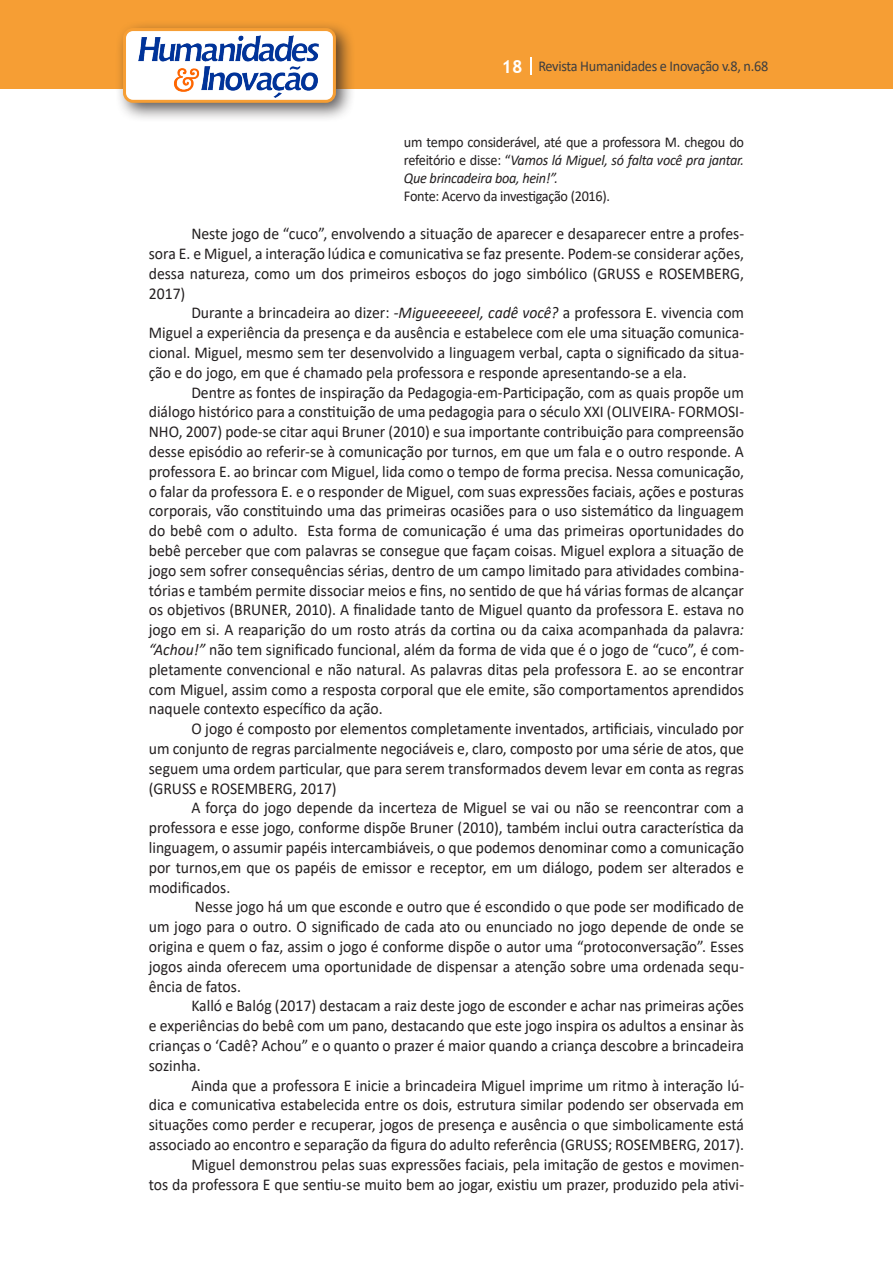
<style>
.page{position:relative;width:893px;height:1263px;background:#fff}
.page>*{position:absolute;margin:0;border:0;box-sizing:border-box;transform-origin:0 0}
.Texto{font:16.5px/19.8px "Calibri";color:#231f20;text-align:justify;scale:.95 1}
.citacao{font:15px/18px "Calibri";letter-spacing:-.02em;color:#231f20;text-align:justify;scale:.95 1}
.t1{font:15px "Calibri";letter-spacing:-.02em;color:#3e3e3f;scale:.95 1}
.s1{font-family:"Trebuchet MS";font-weight:700;font-size:18px;color:#fff}
.s2{font-style:italic}
</style>
<div class="page">
<div style="left:0;top:0;width:893px;height:88px;background:#f69e34"></div>
<svg style="left:530px;top:57px;width:2px;height:18px"></svg>
<div style="left:115px;top:20px;width:241px;height:103px;background:#231f20;opacity:.75"></div>
<div style="left:125px;top:30px;width:209px;height:71px;background:#fff;border-radius:9px"></div>
<img style="left:138px;top:35px;width:181px;height:62px">
<div style="left:123px;top:28px;width:213px;height:75px;border:3px solid #f69e34;border-radius:9px"></div>
<p class="t1" style="left:501px;top:56px;width:282px"><span class="s1">18</span> Revista Humanidades e Inovação v.8, n.68</p>
<p class="citacao" style="left:404px;top:133px;width:359px">um tempo considerável, até que a professora M. chegou do refeitório e disse: “<span class="s2">Vamos lá Miguel, só falta você pra jantar.<br>Que brincadeira boa, hein!”.</span></p>
<p class="citacao" style="left:404px;top:187px;width:218px">Fonte: Acervo da investigação (2016).</p>
<p class="Texto" style="left:149px;top:223px;width:628px;text-indent:43px">Neste jogo de “cuco”, envolvendo a situação de aparecer e desaparecer entre a profes&shy;sora E. e Miguel, a interação lúdica e comunicativa se faz presente. Podem-se considerar ações, dessa natureza, como um dos primeiros esboços do jogo simbólico (GRUSS e ROSEMBERG, 2017)</p>
<p class="Texto" style="left:149px;top:303px;width:628px;text-indent:43px">Durante a brincadeira ao dizer: <span class="s2">-Migueeeeeel, cadê você?</span> a professora E. vivencia com Miguel a experiência da presença e da ausência e estabelece com ele uma situação comunica&shy;cional. Miguel, mesmo sem ter desenvolvido a linguagem verbal, capta o significado da situa&shy;ção e do jogo, em que é chamado pela professora e responde apresentando-se a ela.</p>
<p class="Texto" style="left:149px;top:382px;width:628px;text-indent:43px">Dentre as fontes de inspiração da Pedagogia-em-Participação, com as quais propõe um diálogo histórico para a constituição de uma pedagogia para o século XXI (OLIVEIRA- FORMOSI-NHO, 2007) pode-se citar aqui Bruner (2010) e sua importante contribuição para compreensão desse episódio ao referir-se à comunicação por turnos, em que um fala e o outro responde. A professora E. ao brincar com Miguel, lida como o tempo de forma precisa. Nessa comunicação, o falar da professora E. e o responder de Miguel, com suas expressões faciais, ações e posturas corporais, vão constituindo uma das primeiras ocasiões para o uso sistemático da linguagem do bebê com o adulto. Esta forma de comunicação é uma das primeiras oportunidades do bebê perceber que com palavras se consegue que façam coisas. Miguel explora a situação de jogo sem sofrer consequências sérias, dentro de um campo limitado para atividades combina&shy;tórias e também permite dissociar meios e fins, no sentido de que há várias formas de alcançar os objetivos (BRUNER, 2010). A finalidade tanto de Miguel quanto da professora E. estava no jogo em si. A reaparição do um rosto atrás da cortina ou da caixa acompanhada da palavra<span class="s2">: “Achou!”</span> não tem significado funcional, além da forma de vida que é o jogo de “cuco”, é com&shy;pletamente convencional e não natural. As palavras ditas pela professora E. ao se encontrar com Miguel, assim como a resposta corporal que ele emite, são comportamentos aprendidos naquele contexto específico da ação.</p>
<p class="Texto" style="left:149px;top:718px;width:628px;text-indent:43px">O jogo é composto por elementos completamente inventados, artificiais, vinculado por um conjunto de regras parcialmente negociáveis e, claro, composto por uma série de atos, que seguem uma ordem particular, que para serem transformados devem levar em conta as regras (GRUSS e ROSEMBERG, 2017)</p>
<p class="Texto" style="left:149px;top:798px;width:628px;text-indent:43px">A força do jogo depende da incerteza de Miguel se vai ou não se reencontrar com a professora e esse jogo, conforme dispõe Bruner (2010), também inclui outra característica da linguagem, o assumir papéis intercambiáveis, o que podemos denominar como a comunicação por turnos,em que os papéis de emissor e receptor, em um diálogo, podem ser alterados e modificados.</p>
<p class="Texto" style="left:149px;top:897px;width:628px;text-indent:46px">Nesse jogo há um que esconde e outro que é escondido o que pode ser modificado de um jogo para o outro. O significado de cada ato ou enunciado no jogo depende de onde se origina e quem o faz, assim o jogo é conforme dispõe o autor uma “protoconversação”. Esses jogos ainda oferecem uma oportunidade de dispensar a atenção sobre uma ordenada sequ&shy;ência de fatos.</p>
<p class="Texto" style="left:149px;top:996px;width:628px;text-indent:43px">Kalló e Balóg (2017) destacam a raiz deste jogo de esconder e achar nas primeiras ações e experiências do bebê com um pano, destacando que este jogo inspira os adultos a ensinar às crianças o ‘Cadê? Achou” e o quanto o prazer é maior quando a criança descobre a brincadeira sozinha.</p>
<p class="Texto" style="left:149px;top:1075px;width:628px;text-indent:43px">Ainda que a professora E inicie a brincadeira Miguel imprime um ritmo à interação lú&shy;dica e comunicativa estabelecida entre os dois, estrutura similar podendo ser observada em situações como perder e recuperar, jogos de presença e ausência o que simbolicamente está associado ao encontro e separação da figura do adulto referência (GRUSS; ROSEMBERG, 2017).</p>
<p class="Texto" style="left:149px;top:1154px;width:628px;text-align:right">Miguel demonstrou pelas suas expressões faciais, pela imitação de gestos e movimen-<br>tos da professora E que sentiu-se muito bem ao jogar, existiu um prazer, produzido pela ativi-</p>
</div>
